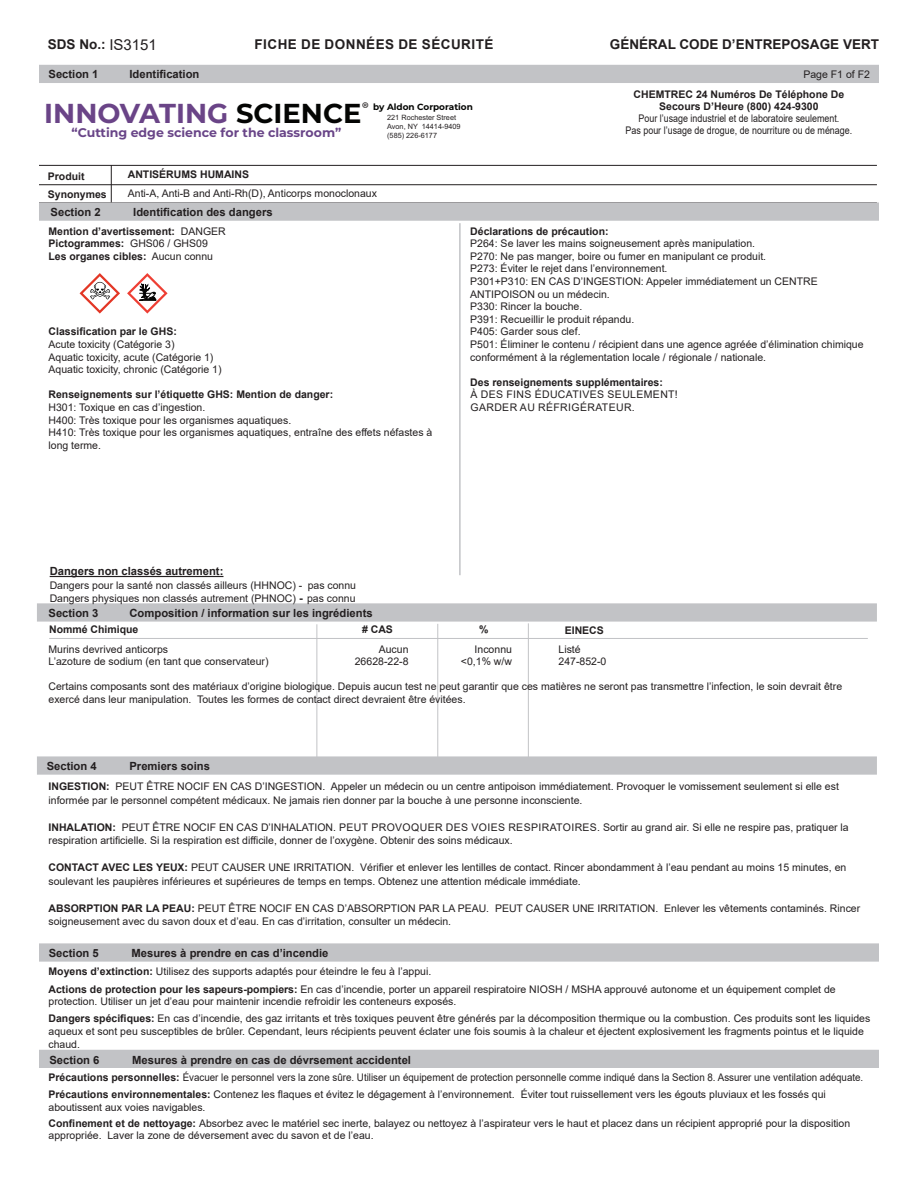
<style>
.page{position:relative;width:918px;height:1188px;background:#fff}
.page>*{position:absolute;margin:0;border:0;box-sizing:border-box;transform-origin:0 0}
.t1{font:700 27.3px "Montserrat";color:#6a4487}
.t2{font:15px "Arial";color:#231f20}
.t3{font:700 13.5px "Arial";color:#231f20}
.t4{font:700 13.5px "Arial";letter-spacing:.035em;color:#231f20}
.t5{font:700 12.6px "Montserrat";color:#694588}
.t6{font:12px "Arial";color:#231f20}
.t7{font:700 11.25px "Arial";color:#231f20}
.t8{font:10.5px/12.6px "Arial";color:#231f20}
.t9{font:10.5px/17.1px "Arial";color:#231f20;scale:.93 1}
.t10{font:10.5px/12px "Arial";color:#231f20;text-align:center;scale:.85 1}
.t11{font:700 10.5px/12.6px "Arial";color:#231f20}
.t12{font:10.5px/12.6px "Arial";letter-spacing:.035em;color:#231f20}
.t13{font:700 8.85px "Montserrat";color:#040503}
.t14{font:7.35px/8.7px "Arial";color:#231f20}
.s1{font-weight:700;font-size:13.5px}
.s2{color:#040503}
.s3{font-weight:700}
.s4{font-weight:400}
.s5{font-weight:700;font-size:11.25px}
</style>
<div class="page">
<hr style="left:111px;top:165px;width:1px;height:39px;background:#231f20">
<div style="left:39px;top:65px;width:840px;height:18px;background:#c2c3c6"></div>
<div style="left:37px;top:756px;width:840px;height:19px;background:#c2c3c6;border:2px solid #c2c3c6"></div>
<div style="left:39px;top:943px;width:840px;height:19px;background:#c2c3c6;border:2px solid #c2c3c6"></div>
<hr style="left:39px;top:184px;width:838px;height:1px;background:#231f20">
<div style="left:39px;top:1050px;width:840px;height:18px;background:#c2c3c6"></div>
<div style="left:37px;top:603px;width:840px;height:19px;background:#c2c3c6;border:2px solid #c2c3c6"></div>
<div style="left:39px;top:202px;width:840px;height:19px;background:#c2c3c6;border:2px solid #c2c3c6"></div>
<hr style="left:39px;top:165px;width:838px;height:1px;background:#231f20">
<hr style="left:437px;top:624px;width:1px;height:135px;background:#c2c3c6">
<hr style="left:49px;top:638px;width:819px;height:1px;background:#c2c3c6">
<hr style="left:316px;top:624px;width:1px;height:135px;background:#c2c3c6">
<hr style="left:528px;top:623px;width:1px;height:135px;background:#c2c3c6">
<hr style="left:459px;top:223px;width:2px;height:352px;background:#c2c3c6">
<hr style="left:50px;top:576px;width:173px;height:1px;background:#231f20">
<svg style="left:80px;top:273px;width:40px;height:41px"></svg>
<svg style="left:127px;top:273px;width:41px;height:41px"></svg>
<p class="t6" style="left:48px;top:36px;width:198px"><span class="s1">SDS No.:</span> AA0601/AA0602/AA0603</p>
<p class="t3" style="left:610px;top:35px;width:271px">GÉNÉRAL CODE D’ENTREPOSAGE VERT</p>
<p class="t4" style="left:255px;top:35px;width:240px">FICHE DE DONNÉES DE SÉCURITÉ</p>
<p class="t2" style="left:109px;top:34px;width:49px">IS3151</p>
<p class="t7" style="left:49px;top:66px;width:52px">Section 1</p>
<p class="t7" style="left:130px;top:66px;width:72px">Identification</p>
<p class="t1" style="left:44px;top:93px;width:326px">INNOVATING <span class="s2">SCIENCE</span><sup>®</sup></p>
<p class="t5" style="left:71px;top:124px;width:271px">“Cutting edge science for the classroom”</p>
<p class="t13" style="left:373px;top:101px;width:101px">by Aldon Corporation</p>
<p class="t14" style="left:387px;top:113px;width:75px">221 Rochester Street<br>Avon, NY 14414-9409 (585) 226-6177</p>
<p class="t8" style="left:803px;top:67px;width:68px">Page F1 of F2</p>
<p class="t10" style="left:626px;top:88px;width:268px"><span class="s3">CHEMTREC 24 Numéros De Téléphone De Secours D’Heure (800) 424-9300<br></span>Pour l’usage industriel et de laboratoire seulement.<br>Pas pour l’usage de drogue, de nourriture ou de ménage.</p>
<p class="t8" style="left:128px;top:165px;width:251px;line-height:18.5px"><span class="s3">ANTISÉRUMS HUMAINS<br></span>Anti-A, Anti-B and Anti-Rh(D), Anticorps monoclonaux</p>
<p class="t11" style="left:49px;top:225px;width:179px">Mention d’avertissement: <span class="s4">DANGER<br></span>Pictogrammes: <span class="s4">GHS06 / GHS09<br></span>Les organes cibles: <span class="s4">Aucun connu</span></p>
<p class="t11" style="left:48px;top:170px;width:38px">Produit</p>
<p class="t11" style="left:48px;top:188px;width:60px">Synonymes</p>
<p class="t7" style="left:51px;top:204px;width:52px">Section 2</p>
<p class="t7" style="left:133px;top:204px;width:141px">Identification des dangers</p>
<p class="t8" style="left:49px;top:325px;width:175px"><span class="s3">Classification par le GHS:<br></span>Acute toxicity (Catégorie 3)<br>Aquatic toxicity, acute (Catégorie 1)<br>Aquatic toxicity, chronic (Catégorie 1)</p>
<p class="t8" style="left:49px;top:388px;width:385px"><span class="s3">Renseignements sur l’étiquette GHS: Mention de danger:<br></span>H301: Toxique en cas d’ingestion.<br>H400: Très toxique pour les organismes aquatiques.<br>H410: Très toxique pour les organismes aquatiques, entraîne des effets néfastes à long terme.</p>
<p class="t8" style="left:470px;top:225px;width:395px"><span class="s3">Déclarations de précaution:<br></span>P264: Se laver les mains soigneusement après manipulation.<br>P270: Ne pas manger, boire ou fumer en manipulant ce produit.<br>P273: Éviter le rejet dans l’environnement.<br>P301+P310: EN CAS D’INGESTION: Appeler immédiatement un CENTRE ANTIPOISON ou un médecin.<br>P330: Rincer la bouche.<br>P391: Recueillir le produit répandu.<br>P405: Garder sous clef.<br>P501: Éliminer le contenu / récipient dans une agence agréée d’élimination chimique conformément à la réglementation locale / régionale / nationale.</p>
<p class="t12" style="left:470px;top:376px;width:209px"><span class="s3">Des renseignements supplémentaires:<br></span>À DES FINS ÉDUCATIVES SEULEMENT!<br>GARDER AU RÉFRIGÉRATEUR.</p>
<p class="t7" style="left:50px;top:563px;width:175px">Dangers non classés autrement:</p>
<p class="t8" style="left:50px;top:578px;width:307px;line-height:13.5px">Dangers pour la santé non classés ailleurs (HHNOC) -<br>Dangers physiques non classés autrement (PHNOC) <span class="s5">-</span> pas connu</p>
<p class="t8" style="left:308px;top:579px;width:50px">pas connu</p>
<p class="t7" style="left:49px;top:605px;width:52px">Section 3</p>
<p class="t7" style="left:130px;top:605px;width:245px">Composition / information sur les ingrédients</p>
<p class="t11" style="left:49px;top:623px;width:91px">Nommé Chimique</p>
<p class="t11" style="left:362px;top:623px;width:32px"># CAS</p>
<p class="t11" style="left:479px;top:623px;width:11px">%</p>
<p class="t11" style="left:565px;top:624px;width:41px">EINECS</p>
<p class="t8" style="left:49px;top:642px;width:121px">Murins devrived anticorps</p>
<p class="t8" style="left:379px;top:642px;width:31px">Aucun</p>
<p class="t8" style="left:475px;top:642px;width:39px">Inconnu</p>
<p class="t8" style="left:559px;top:642px;width:24px">Listé</p>
<p class="t8" style="left:49px;top:655px;width:222px">L’azoture de sodium (en tant que conservateur)</p>
<p class="t8" style="left:355px;top:655px;width:55px">26628-22-8</p>
<p class="t8" style="left:461px;top:655px;width:53px">&lt;0,1% w/w</p>
<p class="t8" style="left:559px;top:655px;width:49px">247-852-0</p>
<p class="t8" style="left:49px;top:680px;width:795px">Certains composants sont des matériaux d’origine biologique. Depuis aucun test ne peut garantir que ces matières ne seront pas transmettre l’infection, le soin devrait être exercé dans leur manipulation. Toutes les formes de contact direct devraient être évitées.</p>
<p class="t7" style="left:47px;top:758px;width:52px">Section 4</p>
<p class="t7" style="left:129px;top:758px;width:82px">Premiers soins</p>
<p class="t8" style="left:49px;top:780px;width:792px;line-height:13.5px"><span class="s3">INGESTION:</span> PEUT ÊTRE NOCIF EN CAS D’INGESTION. Appeler un médecin ou un centre antipoison immédiatement. Provoquer le vomissement seulement si elle est informée par le personnel compétent médicaux. Ne jamais rien donner par la bouche à une personne inconsciente.</p>
<p class="t8" style="left:49px;top:820px;width:802px;line-height:13.5px"><span class="s3">INHALATION:</span> PEUT ÊTRE NOCIF EN CAS D’INHALATION. PEUT PROVOQUER DES VOIES RESPIRATOIRES. Sortir au grand air. Si elle ne respire pas, pratiquer la respiration artificielle. Si la respiration est difficile, donner de l’oxygène. Obtenir des soins médicaux.</p>
<p class="t8" style="left:49px;top:861px;width:799px;line-height:13.5px"><span class="s3">CONTACT AVEC LES YEUX:</span> PEUT CAUSER UNE IRRITATION. Vérifier et enlever les lentilles de contact. Rincer abondamment à l’eau pendant au moins 15 minutes, en soulevant les paupières inférieures et supérieures de temps en temps. Obtenez une attention médicale immédiate.</p>
<p class="t8" style="left:49px;top:901px;width:813px;line-height:13.5px"><span class="s3">ABSORPTION PAR LA PEAU:</span> PEUT ÊTRE NOCIF EN CAS D’ABSORPTION PAR LA PEAU. PEUT CAUSER UNE IRRITATION. Enlever les vêtements contaminés. Rincer soigneusement avec du savon doux et d’eau. En cas d’irritation, consulter un médecin.</p>
<p class="t7" style="left:49px;top:945px;width:52px">Section 5</p>
<p class="t7" style="left:132px;top:945px;width:198px">Mesures à prendre en cas d’incendie</p>
<p class="t8" style="left:49px;top:962px;width:789px;line-height:18px"><span class="s3">Moyens d’extinction:</span> Utilisez des supports adaptés pour éteindre le feu à l’appui.<br><span class="s3">Actions de protection pour les sapeurs-pompiers:</span> En cas d’incendie, porter un appareil respiratoire NIOSH / MSHA approuvé autonome et un équipement complet de</p>
<p class="t8" style="left:49px;top:993px;width:823px;line-height:17.1px">protection. Utiliser un jet d’eau pour maintenir incendie refroidir les conteneurs exposés.<br><span class="s3">Dangers spécifiques:</span> En cas d’incendie, des gaz irritants et très toxiques peuvent être générés par la décomposition thermique ou la combustion. Ces produits sont les liquides</p>
<p class="t8" style="left:49px;top:1025px;width:817px">aqueux et sont peu susceptibles de brûler. Cependant, leurs récipients peuvent éclater une fois soumis à la chaleur et éjectent explosivement les fragments pointus et le liquide chaud.</p>
<p class="t7" style="left:49px;top:1052px;width:52px">Section 6</p>
<p class="t7" style="left:132px;top:1052px;width:280px">Mesures à prendre en cas de dévrsement accidentel</p>
<p class="t9" style="left:49px;top:1069px;width:878px"><span class="s3">Précautions personnelles:</span> Évacuer le personnel vers la zone sûre. Utiliser un équipement de protection personnelle comme indiqué dans la Section 8. Assurer une ventilation adéquate.<br><span class="s3">Précautions environnementales:</span> Contenez les flaques et évitez le dégagement à l’environnement. Éviter tout ruissellement vers les égouts pluviaux et les fossés qui</p>
<p class="t8" style="left:49px;top:1099px;width:803px;line-height:16.5px">aboutissent aux voies navigables.<br><span class="s3">Confinement et de nettoyage:</span> Absorbez avec le matériel sec inerte, balayez ou nettoyez à l’aspirateur vers le haut et placez dans un récipient approprié pour la disposition</p>
<p class="t8" style="left:49px;top:1129px;width:327px">appropriée. Laver la zone de déversement avec du savon et de l’eau.</p>
</div>
